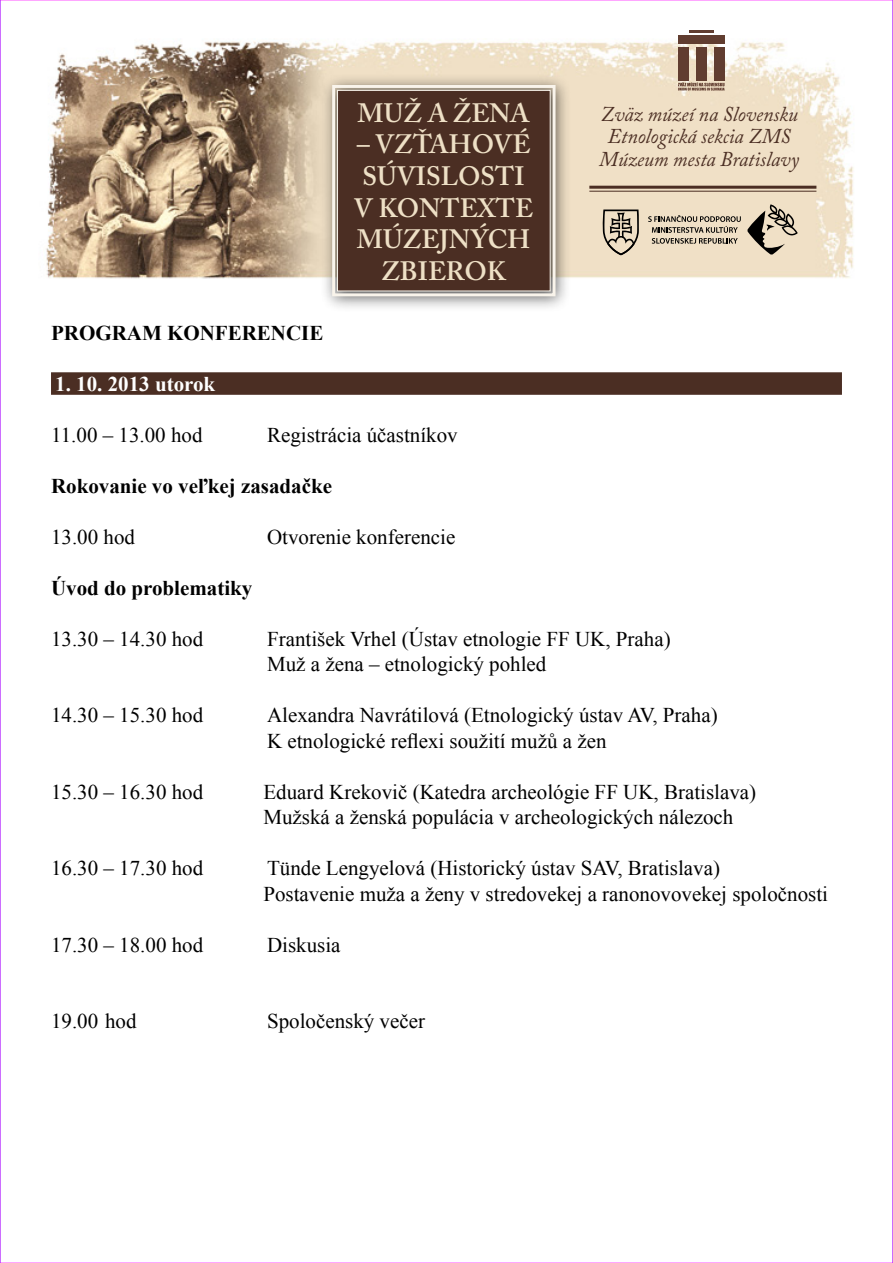
<style>
.page{position:relative;width:893px;height:1263px;background:#fff}
.page>*{position:absolute;margin:0;border:0;box-sizing:border-box;transform-origin:0 0}
.t1{font:600 26.4px/31.7px "Adobe Caslon Pro";color:#eee0c6;text-align:center}
.t2{font:21px/25.5px "Times New Roman";color:#000}
.t3{font:700 21px "Times New Roman";color:#000}
.t4{font:italic 21px/22.5px "Adobe Caslon Pro";color:#4b2e23;text-align:center;scale:.95 1}
.t5{font:700 21px "Times New Roman";color:#fff}
</style>
<div class="page">
<img style="left:46px;top:30px;width:808px;height:249px">
<div style="left:320px;top:73px;width:251px;height:239px;background:#000;opacity:.7"></div>
<svg style="left:331px;top:84px;width:226px;height:214px;background:#cdc7bd"></svg>
<div style="left:337px;top:89px;width:214px;height:203px;background:#4b2e23"></div>
<div style="left:602px;top:204px;width:196px;height:51px;background:#f0e0c6"></div>
<svg style="left:747px;top:204px;width:51px;height:51px"></svg>
<svg style="left:602px;top:209px;width:37px;height:46px"></svg>
<svg style="left:648px;top:215px;width:93px;height:29px"></svg>
<hr style="left:589px;top:186px;width:227px;height:3px;background:#4b2e23">
<hr style="left:589px;top:191px;width:227px;height:1px;background:#4b2e23">
<div style="left:51px;top:372px;width:791px;height:23px;background:#4b2e23"></div>
<div style="left:678px;top:47px;width:11px;height:33px;background:#613d30"></div>
<div style="left:678px;top:36px;width:46px;height:8px;background:#613d30"></div>
<svg style="left:678px;top:82px;width:47px;height:9px"></svg>
<hr style="left:689px;top:31px;width:25px;height:2px;background:#613d30">
<div style="left:696px;top:47px;width:11px;height:33px;background:#613d30"></div>
<div style="left:714px;top:47px;width:10px;height:33px;background:#613d30"></div>
<hr style="left:0;top:0;width:1px;height:1263px;background:#93f">
<hr style="left:892px;top:0;width:1px;height:1263px;background:#93f">
<p class="t1" style="left:358px;top:97px;width:174px">MUŽ A ŽENA</p>
<p class="t1" style="left:354px;top:128px;width:181px">– VZŤAHOVÉ<br>SÚVISLOSTI<br>V KONTEXTE<br>MÚZEJNÝCH<br>ZBIEROK</p>
<p class="t4" style="left:599px;top:102px;width:212px">Zväz múzeí na Slovensku<br>Etnologická sekcia ZMS<br>Múzeum mesta Bratislavy</p>
<p class="t3" style="left:51px;top:318px;width:274px">Program konferencie</p>
<p class="t5" style="left:55px;top:369px;width:162px">1. 10. 2013 utorok</p>
<p class="t2" style="left:51px;top:421px;width:153px">11.00 – 13.00 hod</p>
<p class="t2" style="left:267px;top:421px;width:192px">Registrácia účastníkov</p>
<p class="t3" style="left:51px;top:471px;width:283px">Rokovanie vo veľkej zasadačke</p>
<p class="t2" style="left:51px;top:523px;width:85px">13.00 hod</p>
<p class="t2" style="left:267px;top:523px;width:190px">Otvorenie konferencie</p>
<p class="t3" style="left:51px;top:573px;width:203px">Úvod do problematiky</p>
<p class="t2" style="left:51px;top:625px;width:154px">13.30 – 14.30 hod</p>
<p class="t2" style="left:267px;top:625px;width:405px">František Vrhel (Ústav etnologie FF UK, Praha)<br>Muž a žena – etnologický pohled</p>
<p class="t2" style="left:51px;top:702px;width:154px">14.30 – 15.30 hod</p>
<p class="t2" style="left:267px;top:702px;width:452px">Alexandra Navrátilová (Etnologický ústav AV, Praha)<br>K etnologické reflexi soužití mužů a žen</p>
<p class="t2" style="left:51px;top:778px;width:154px">15.30 – 16.30 hod</p>
<p class="t2" style="left:263px;top:778px;width:494px">Eduard Krekovič (Katedra archeológie FF UK, Bratislava)<br>Mužská a ženská populácia v archeologických nálezoch</p>
<p class="t2" style="left:51px;top:855px;width:154px">16.30 – 17.30 hod</p>
<p class="t2" style="left:263px;top:855px;width:566px">Tünde Lengyelová (Historický ústav SAV, Bratislava)<br>Postavenie muža a ženy v stredovekej a ranonovovekej spoločnosti</p>
<p class="t2" style="left:51px;top:931px;width:154px">17.30 – 18.00 hod</p>
<p class="t2" style="left:267px;top:931px;width:75px">Diskusia</p>
<p class="t2" style="left:51px;top:1008px;width:87px">19.00 hod</p>
<p class="t2" style="left:267px;top:1008px;width:160px">Spoločenský večer</p>
</div>
